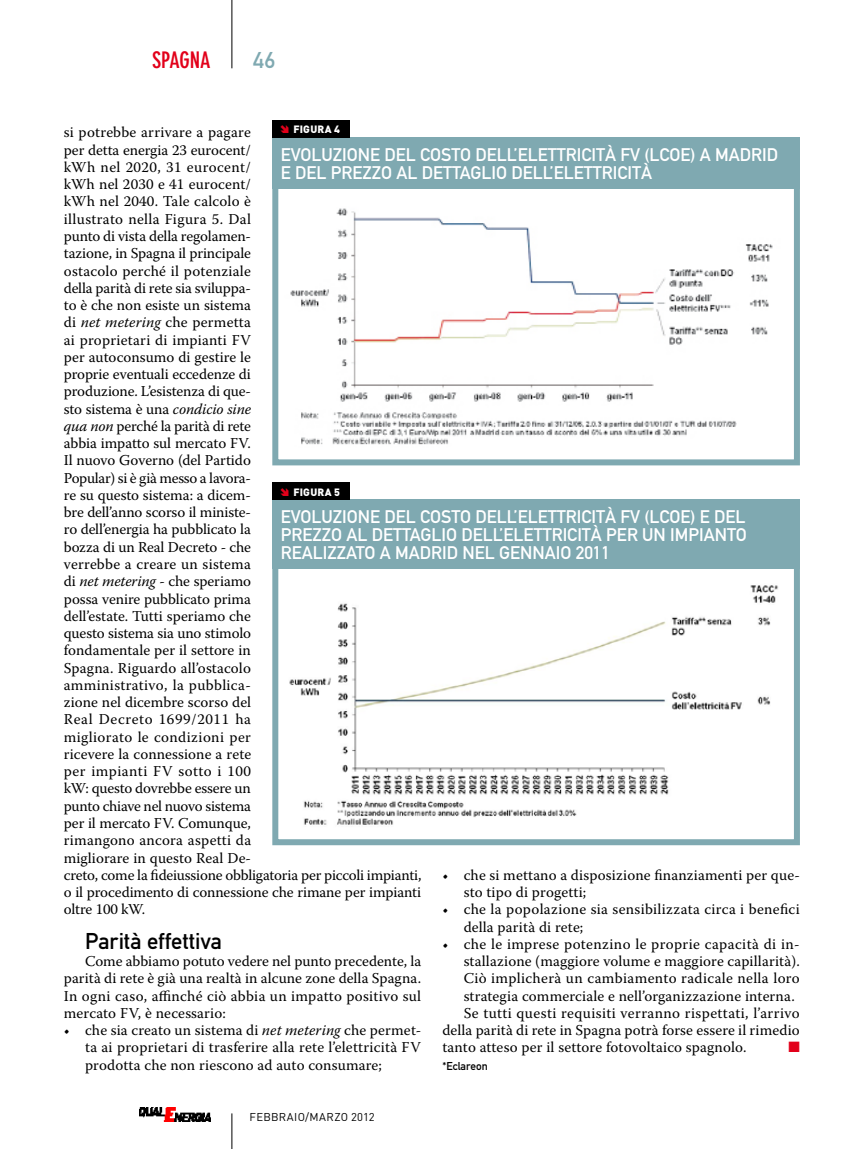
<style>
.page{position:relative;width:851px;height:1149px;background:#fff}
.page>*{position:absolute;margin:0;border:0;box-sizing:border-box;transform-origin:0 0}
.t1{font:22.5px "DIN Mittelschrift";color:#000}
.t2{font:700 condensed 22.5px "DIN Neuzeit Grotesk";letter-spacing:-.01em;color:#e2001a}
.t3{font:22.5px "DIN Mittelschrift";color:#7fa9b1}
.t4{font:18px/18px "DIN Mittelschrift";color:#fff;text-align:justify}
.t5{font:15px/17.2px "Warnock Pro";letter-spacing:.005em;color:#000}
.t6{font:15px "Warnock Pro";letter-spacing:.025em;color:#000}
.t7{font:15px "Zapf Dingbats ITC";color:#e2001a}
.t8{font:11.25px "DIN";letter-spacing:.025em;color:#000}
.t9{font:11.25px "DIN Mittelschrift";color:#000}
.t10{font:900 10.5px "DIN";letter-spacing:.025em;color:#fff}
.s1{color:#e2001a}
.s2{font-style:italic}
</style>
<div class="page">
<hr style="left:231px;top:1112px;width:1px;height:36px;background:#000">
<img style="left:139px;top:1107px;width:72px;height:14px">
<hr style="left:231px;top:0;width:1px;height:68px;background:#000">
<img style="left:289px;top:585px;width:489px;height:240px">
<div style="left:272px;top:500px;width:527px;height:345px;border:6px solid #7fa9b1"></div>
<img style="left:290px;top:208px;width:483px;height:237px">
<div style="left:272px;top:137px;width:527px;height:328px;border:6px solid #7fa9b1"></div>
<div style="left:272px;top:500px;width:527px;height:69px;background:#7fa9b1"></div>
<div style="left:272px;top:137px;width:527px;height:52px;background:#7fa9b1"></div>
<div style="left:272px;top:482px;width:77px;height:18px;background:#000"></div>
<div style="left:272px;top:120px;width:77px;height:17px;background:#000"></div>
<h1 class="t2" style="left:152px;top:47px;width:60px">SPAGNA</h1>
<h1 class="t3" style="left:253px;top:47px;width:24px">46</h1>
<p class="t10" style="left:280px;top:122px;width:62px"><span class="s1">➔</span> FIGURA 4</p>
<p class="t5" style="left:64px;top:123px;width:359px">si potrebbe arrivare a pagare<br>per detta energia 23 eurocent/<br>kWh nel 2020, 31 eurocent/<br>kWh nel 2030 e 41 eurocent/<br>kWh nel 2040. Tale calcolo è<br>illustrato nella Figura 5. Dal<br>punto di vista della regolamen-<br>tazione, in Spagna il principale<br>ostacolo perché il potenziale<br>della parità di rete sia sviluppa-<br>to è che non esiste un sistema<br>di <span class="s2">net metering</span> che permetta<br>ai proprietari di impianti FV<br>per autoconsumo di gestire le<br>proprie eventuali eccedenze di<br>produzione. L’esistenza di que-<br>sto sistema è una <span class="s2">condicio sine<br>qua non</span> perché la parità di rete<br>abbia impatto sul mercato FV.<br>Il nuovo Governo (del Partido<br>Popular) si è già messo a lavora-<br>re su questo sistema: a dicem-<br>bre dell’anno scorso il ministe-<br>ro dell’energia ha pubblicato la<br>bozza di un Real Decreto - che<br>verrebbe a creare un sistema<br>di <span class="s2">net metering</span> - che speriamo<br>possa venire pubblicato prima<br>dell’estate. Tutti speriamo che<br>questo sistema sia uno stimolo<br>fondamentale per il settore in<br>Spagna. Riguardo all’ostacolo<br>amministrativo, la pubblica-<br>zione nel dicembre scorso del<br>Real Decreto 1699/2011 ha<br>migliorato le condizioni per<br>ricevere la connessione a rete<br>per impianti FV sotto i 100<br>kW: questo dovrebbe essere un<br>punto chiave nel nuovo sistema<br>per il mercato FV. Comunque,<br>rimangono ancora aspetti da<br>migliorare in questo Real De-<br>creto, come la fideiussione obbligatoria per piccoli impianti, o il procedimento di connessione che rimane per impianti oltre 100 kW.</p>
<h1 class="t1" style="left:85px;top:927px;width:138px">PARITÀ EFFETTIVA</h1>
<p class="t5" style="left:64px;top:951px;width:359px;text-align:justify;text-indent:21px">Come abbiamo potuto vedere nel punto precedente, la parità di rete è già una realtà in alcune zone della Spagna.<br>In ogni caso, affinché ciò abbia un impatto positivo sul mercato FV, è necessario:</p>
<p class="t5" style="left:85px;top:1020px;width:337px;text-align:justify;text-indent:-21px">• che sia creato un sistema di <span class="s2">net metering</span> che permet&shy;ta ai proprietari di trasferire alla rete l’elettricità FV prodotta che non riescono ad auto consumare;</p>
<p class="t4" style="left:281px;top:146px;width:380px">EVOLUZIONE DEL COSTO DELL’ELETTRICITÀ FV (LCOE</p>
<p class="t4" style="left:690px;top:146px;width:87px">) A MADRID</p>
<p class="t4" style="left:281px;top:164px;width:372px">E DEL PREZZO AL DETTAGLIO DELL’ELETTRICITÀ</p>
<p class="t10" style="left:280px;top:484px;width:62px"><span class="s1">➔</span> FIGURA 5</p>
<p class="t4" style="left:281px;top:508px;width:380px">EVOLUZIONE DEL COSTO DELL’ELETTRICITÀ FV (LCOE</p>
<p class="t4" style="left:281px;top:508px;width:467px;text-indent:409px">) E DEL PREZZO AL DETTAGLIO DELL’ELETTRICITÀ PER UN IMPIANTO REALIZZATO A MADRID NEL GENNAIO 2011</p>
<p class="t5" style="left:463px;top:865px;width:337px;text-indent:-21px">• che si mettano a disposizione finanziamenti per que&shy;sto tipo di progetti;</p>
<p class="t5" style="left:463px;top:900px;width:337px;text-indent:-21px">• che la popolazione sia sensibilizzata circa i benefici della parità di rete;</p>
<p class="t6" style="left:442px;top:934px;width:359px">• che le imprese potenzino le proprie capacità di in-</p>
<p class="t5" style="left:463px;top:951px;width:337px">stallazione (maggiore volume e maggiore capillarità).</p>
<p class="t6" style="left:463px;top:969px;width:337px">Ciò implicherà un cambiamento radicale nella loro</p>
<p class="t5" style="left:463px;top:986px;width:332px">strategia commerciale e nell’organizzazione interna.</p>
<p class="t6" style="left:463px;top:1003px;width:337px">Se tutti questi requisiti verranno rispettati, l’arrivo</p>
<p class="t5" style="left:442px;top:1020px;width:359px">della parità di rete in Spagna potrà forse essere il rimedio</p>
<p class="t5" style="left:442px;top:1038px;width:306px">tanto atteso per il settore fotovoltaico spagnolo.</p>
<p class="t7" style="left:788px;top:1039px;width:13px">■</p>
<p class="t9" style="left:442px;top:1058px;width:47px">*ECLAREON</p>
<p class="t8" style="left:249px;top:1109px;width:126px">FEBBRAIO/MARZO 2012</p>
</div>
